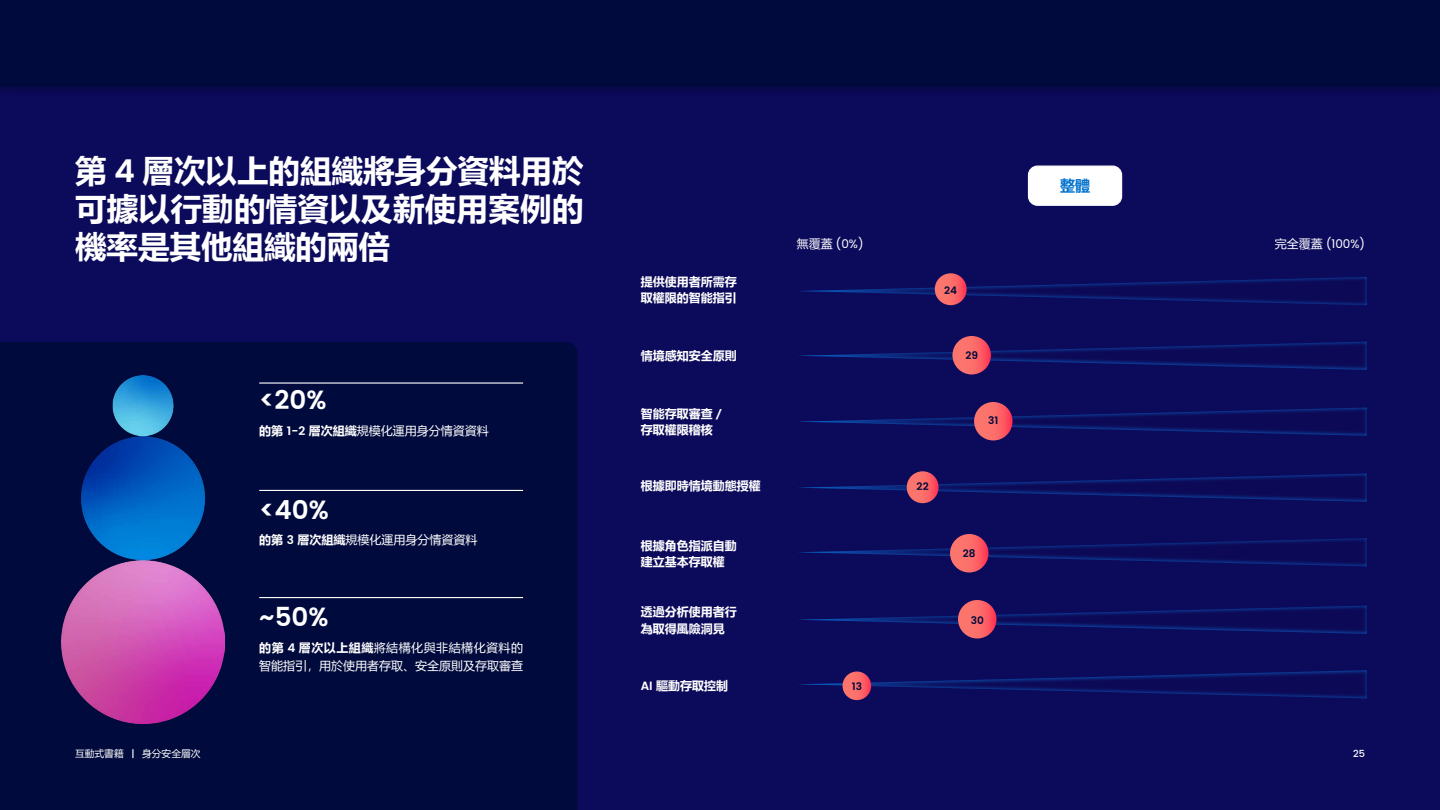
<style>
.page{position:relative;width:1440px;height:810px;background:#0c0a5b}
.page>*{position:absolute;margin:0;border:0;box-sizing:border-box;transform-origin:0 0}
.t1{font:700 31.5px/37.8px "Microsoft Ya Hei";color:#fff;text-align:justify}
.t2{font:600 26.25px "Poppins";color:#fff}
.t3{font:700 15px "Microsoft Ya Hei";color:#0071ce}
.t4{font:700 12px/16.5px "Microsoft Ya Hei";color:#fff}
.t5{font:12px/18px "Microsoft Ya Hei";color:#fff}
.t6{font:12px "Poppins";color:#fff}
.t7{font:600 10.5px "Poppins";color:#000a3c}
.t8{font:9.75px "Microsoft Ya Hei";color:#fff}
.t9{font:500 9.75px "Poppins";color:#fff}
.s1{font-family:"Poppins";font-weight:600}
.s2{font-weight:700}
.s3{font-family:"Microsoft Ya Hei"}
.s4{font-family:"Poppins";font-weight:500}
</style>
<div class="page">
<div style="left:0;top:342px;width:578px;height:468px;background:#000a3c"></div>
<img style="left:62px;top:375px;width:162px;height:348px">
<svg style="left:799px;top:276px;width:568px;height:30px"></svg>
<svg style="left:799px;top:340px;width:568px;height:30px"></svg>
<svg style="left:799px;top:406px;width:568px;height:30px"></svg>
<svg style="left:799px;top:473px;width:568px;height:29px"></svg>
<svg style="left:799px;top:537px;width:568px;height:30px"></svg>
<svg style="left:799px;top:604px;width:568px;height:30px"></svg>
<svg style="left:799px;top:670px;width:568px;height:29px"></svg>
<svg style="left:958px;top:600px;width:39px;height:39px"></svg>
<svg style="left:950px;top:534px;width:39px;height:39px"></svg>
<svg style="left:907px;top:471px;width:32px;height:32px"></svg>
<svg style="left:974px;top:402px;width:39px;height:38px"></svg>
<svg style="left:952px;top:336px;width:39px;height:38px"></svg>
<svg style="left:935px;top:273px;width:32px;height:32px"></svg>
<svg style="left:843px;top:672px;width:28px;height:28px"></svg>
<div style="left:1028px;top:166px;width:94px;height:39px;background:#fff;border-radius:9px"></div>
<div style="left:1028px;top:166px;width:94px;height:40px;border:1px solid #fff;border-radius:9px"></div>
<hr style="left:259px;top:382px;width:264px;height:2px;background:#fff">
<hr style="left:259px;top:490px;width:264px;height:1px;background:#fff">
<hr style="left:259px;top:597px;width:264px;height:1px;background:#fff">
<div style="left:0;top:0;width:1440px;height:98px;background:#000;opacity:.25"></div>
<div style="left:0;top:0;width:1440px;height:86px;background:#000a3c"></div>
<h1 class="t1" style="left:75px;top:150px;width:510px">第 <span class="s1">4</span> 層次以上的組織將身分資料用於可據以行動的情資以及新使用案例的機率是其他組織的兩倍</h1>
<h2 class="t2" style="left:259px;top:381px;width:69px">&lt;20%</h2>
<p class="t5" style="left:259px;top:421px;width:231px"><span class="s2">的第</span> <span class="s1">1-2</span> <span class="s2">層次組織</span>規模化運用身分情資資料</p>
<h2 class="t2" style="left:259px;top:490px;width:71px">&lt;40%</h2>
<p class="t5" style="left:259px;top:531px;width:220px"><span class="s2">的第</span> <span class="s1">3</span> <span class="s2">層次組織</span>規模化運用身分情資資料</p>
<h2 class="t2" style="left:259px;top:597px;width:71px">~50%</h2>
<p class="t5" style="left:259px;top:638px;width:265px"><span class="s2">的第</span> <span class="s1">4</span> <span class="s2">層次以上組織</span>將結構化與非結構化資料的智能指引，用於使用者存取、安全原則及存取審查</p>
<p class="t4" style="left:641px;top:273px;width:97px">提供使用者所需存取權限的智能指引</p>
<p class="t4" style="left:641px;top:347px;width:97px">情境感知安全原則</p>
<p class="t4" style="left:641px;top:405px;width:85px">智能存取審查／存取權限稽核</p>
<p class="t4" style="left:641px;top:477px;width:121px">根據即時情境動態授權</p>
<p class="t4" style="left:641px;top:537px;width:97px">根據角色指派自動建立基本存取權</p>
<p class="t4" style="left:641px;top:603px;width:97px">透過分析使用者行為取得風險洞見</p>
<p class="t4" style="left:641px;top:677px;width:89px"><span class="s1">AI</span> 驅動存取控制</p>
<p class="t3" style="left:1060px;top:175px;width:31px">整體</p>
<p class="t6" style="left:797px;top:237px;width:68px"><span class="s3">無覆蓋</span> (0%)</p>
<p class="t6" style="left:1275px;top:237px;width:92px"><span class="s3">完全覆蓋</span> (100%)</p>
<p class="t7" style="left:852px;top:678px;width:12px">13</p>
<p class="t7" style="left:944px;top:282px;width:14px">24</p>
<p class="t7" style="left:965px;top:348px;width:14px">29</p>
<p class="t7" style="left:988px;top:413px;width:12px">31</p>
<p class="t7" style="left:917px;top:479px;width:14px">22</p>
<p class="t7" style="left:963px;top:546px;width:14px">28</p>
<p class="t7" style="left:971px;top:612px;width:15px">30</p>
<p class="t8" style="left:75px;top:747px;width:127px">互動式書籍 <span class="s4">|</span> 身分安全層次</p>
<p class="t9" style="left:1353px;top:748px;width:13px">25</p>
</div>
